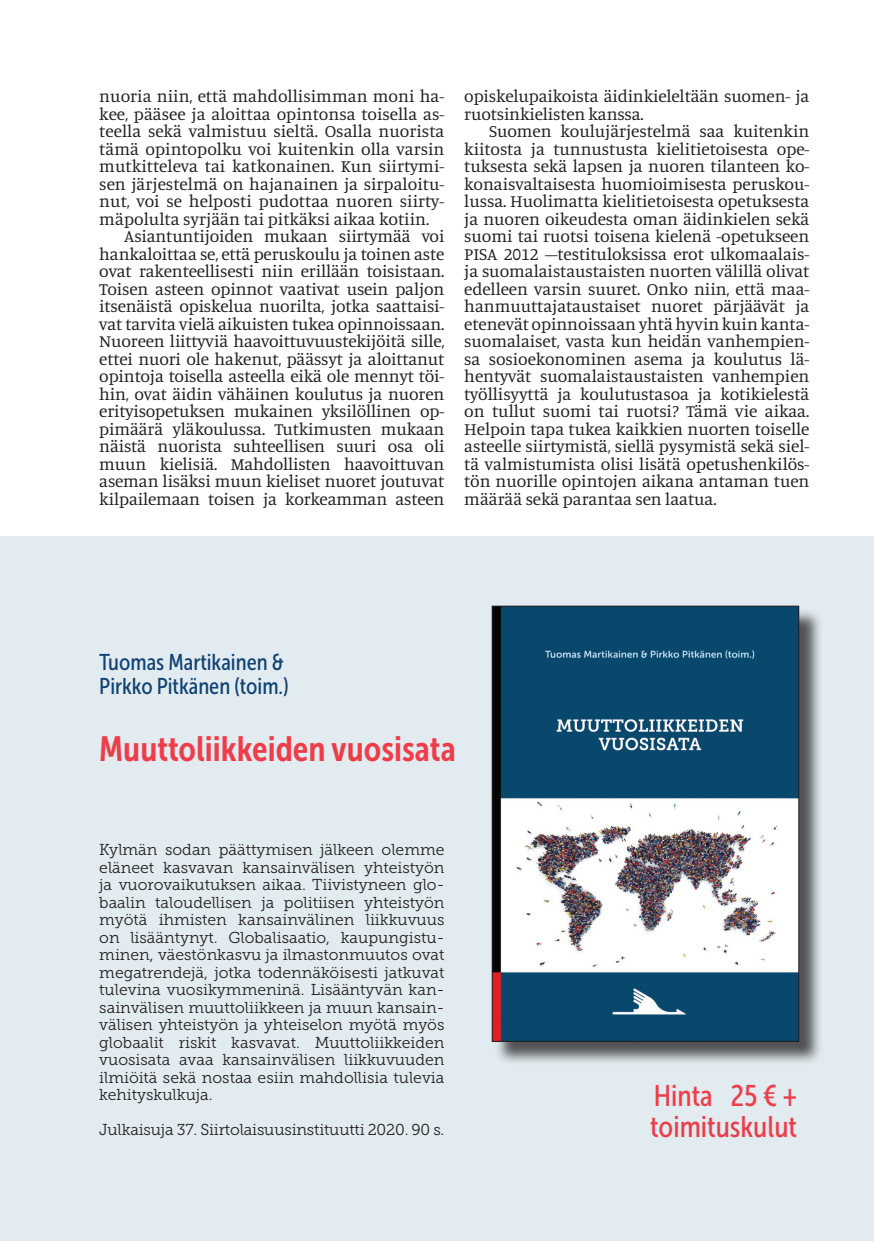
<style>
.page{position:relative;width:874px;height:1241px;background:#fff}
.page>*{position:absolute;margin:0;border:0;box-sizing:border-box;transform-origin:0 0}
.t1{font:35px "Museo Sans Cond 700";color:#ee3d49}
.t2{font:29.75px/31.5px "Museo Sans Cond 500";color:#ee3d49}
.t3{font:22.75px/24.5px "Museo Sans Cond 500";color:#114474}
.t4{font:17.5px/17.5px "Manuale";letter-spacing:-.01em;color:#231f20}
.t5{font:15.75px/17.5px "Museo Slab 300";letter-spacing:-.005em;color:#231f20;text-align:justify}
</style>
<div class="page">
<div style="left:0;top:536px;width:873px;height:704px;background:#e2ebef"></div>
<div style="left:494px;top:608px;width:328px;height:457px;background:#231f20;opacity:.75"></div>
<img style="left:493px;top:607px;width:303px;height:432px">
<div style="left:491px;top:605px;width:307px;height:436px;border:1px solid #231f20"></div>
<p class="t4" style="left:99px;top:87px;width:346px">nuoria niin, että mahdollisimman moni ha-</p>
<p class="t4" style="left:99px;top:104px;width:346px">kee, pääsee ja aloittaa opintonsa toisella as-</p>
<p class="t4" style="left:99px;top:122px;width:346px">teella sekä valmistuu sieltä. Osalla nuorista</p>
<p class="t4" style="left:99px;top:139px;width:346px">tämä opintopolku voi kuitenkin olla varsin</p>
<p class="t4" style="left:99px;top:157px;width:346px">mutkitteleva tai katkonainen. Kun siirtymi-</p>
<p class="t4" style="left:99px;top:174px;width:346px">sen järjestelmä on hajanainen ja sirpaloitu-</p>
<p class="t4" style="left:99px;top:192px;width:346px">nut, voi se helposti pudottaa nuoren siirty-</p>
<p class="t4" style="left:99px;top:209px;width:331px">mäpolulta syrjään tai pitkäksi aikaa kotiin.</p>
<p class="t4" style="left:124px;top:227px;width:321px">Asiantuntijoiden mukaan siirtymää voi</p>
<p class="t4" style="left:99px;top:244px;width:346px">hankaloittaa se, että peruskoulu ja toinen aste</p>
<p class="t4" style="left:99px;top:262px;width:346px">ovat rakenteellisesti niin erillään toisistaan.</p>
<p class="t4" style="left:99px;top:279px;width:346px">Toisen asteen opinnot vaativat usein paljon</p>
<p class="t4" style="left:99px;top:297px;width:346px">itsenäistä opiskelua nuorilta, jotka saattaisi-</p>
<p class="t4" style="left:99px;top:314px;width:346px">vat tarvita vielä aikuisten tukea opinnoissaan.</p>
<p class="t4" style="left:99px;top:332px;width:346px">Nuoreen liittyviä haavoittuvuustekijöitä sille,</p>
<p class="t4" style="left:99px;top:349px;width:346px">ettei nuori ole hakenut, päässyt ja aloittanut</p>
<p class="t4" style="left:99px;top:367px;width:346px">opintoja toisella asteella eikä ole mennyt töi-</p>
<p class="t4" style="left:99px;top:384px;width:346px">hin, ovat äidin vähäinen koulutus ja nuoren</p>
<p class="t4" style="left:99px;top:402px;width:346px">erityisopetuksen mukainen yksilöllinen op-</p>
<p class="t4" style="left:99px;top:419px;width:346px">pimäärä yläkoulussa. Tutkimusten mukaan</p>
<p class="t4" style="left:99px;top:437px;width:346px">näistä nuorista suhteellisen suuri osa oli</p>
<p class="t4" style="left:99px;top:454px;width:346px">muun kielisiä. Mahdollisten haavoittuvan</p>
<p class="t4" style="left:99px;top:472px;width:346px">aseman lisäksi muun kieliset nuoret joutuvat</p>
<p class="t4" style="left:99px;top:489px;width:346px">kilpailemaan toisen ja korkeamman asteen</p>
<p class="t4" style="left:464px;top:87px;width:346px">opiskelupaikoista äidinkieleltään suomen- ja ruotsinkielisten kanssa.</p>
<p class="t4" style="left:464px;top:122px;width:346px;text-align:justify;text-indent:25px">Suomen koulujärjestelmä saa kuitenkin kiitosta ja tunnustusta kielitietoisesta ope&shy;tuksesta sekä lapsen ja nuoren tilanteen ko&shy;konaisvaltaisesta huomioimisesta peruskou&shy;lussa. Huolimatta kielitietoisesta opetuksesta ja nuoren oikeudesta oman äidinkielen sekä suomi tai ruotsi toisena kielenä -opetukseen PISA 2012 –testituloksissa erot ulkomaalais&shy;ja suomalaistaustaisten nuorten välillä olivat edelleen varsin suuret. Onko niin, että maa&shy;hanmuuttajataustaiset nuoret pärjäävät ja etenevät opinnoissaan yhtä hyvin kuin kanta&shy;suomalaiset, vasta kun heidän vanhempien&shy;sa sosioekonominen asema ja koulutus lä&shy;hentyvät suomalaistaustaisten vanhempien työllisyyttä ja koulutustasoa ja kotikielestä on tullut suomi tai ruotsi? Tämä vie aikaa.<br>Helpoin tapa tukea kaikkien nuorten toiselle asteelle siirtymistä, siellä pysymistä sekä siel&shy;tä valmistumista olisi lisätä opetushenkilös&shy;tön nuorille opintojen aikana antaman tuen määrää sekä parantaa sen laatua.</p>
<h3 class="t3" style="left:99px;top:649px;width:191px">Tuomas Martikainen &amp;<br>Pirkko Pitkänen (toim.)</h3>
<h1 class="t1" style="left:99px;top:729px;width:358px">Muuttoliikkeiden vuosisata</h1>
<p class="t5" style="left:99px;top:841px;width:346px">Kylmän sodan päättymisen jälkeen olemme eläneet kasvavan kansainvälisen yhteistyön ja vuorovaikutuksen aikaa. Tiivistyneen glo&shy;baalin taloudellisen ja politiisen yhteistyön myötä ihmisten kansainvälinen liikkuvuus on lisääntynyt. Globalisaatio, kaupungistu&shy;minen, väestönkasvu ja ilmastonmuutos ovat megatrendejä, jotka todennäköisesti jatkuvat tulevina vuosikymmeninä. Lisääntyvän kan&shy;sainvälisen muuttoliikkeen ja muun kansain&shy;välisen yhteistyön ja yhteiselon myötä myös globaalit riskit kasvavat. Muuttoliikkeiden vuosisata avaa kansainvälisen liikkuvuuden ilmiöitä sekä nostaa esiin mahdollisia tulevia kehityskulkuja.</p>
<p class="t5" style="left:99px;top:1121px;width:346px">Julkaisuja 37. Siirtolaisuusinstituutti 2020. 90 s.</p>
<h2 class="t2" style="left:650px;top:1079px;width:148px">Hinta 25 € + toimituskulut</h2>
</div>
